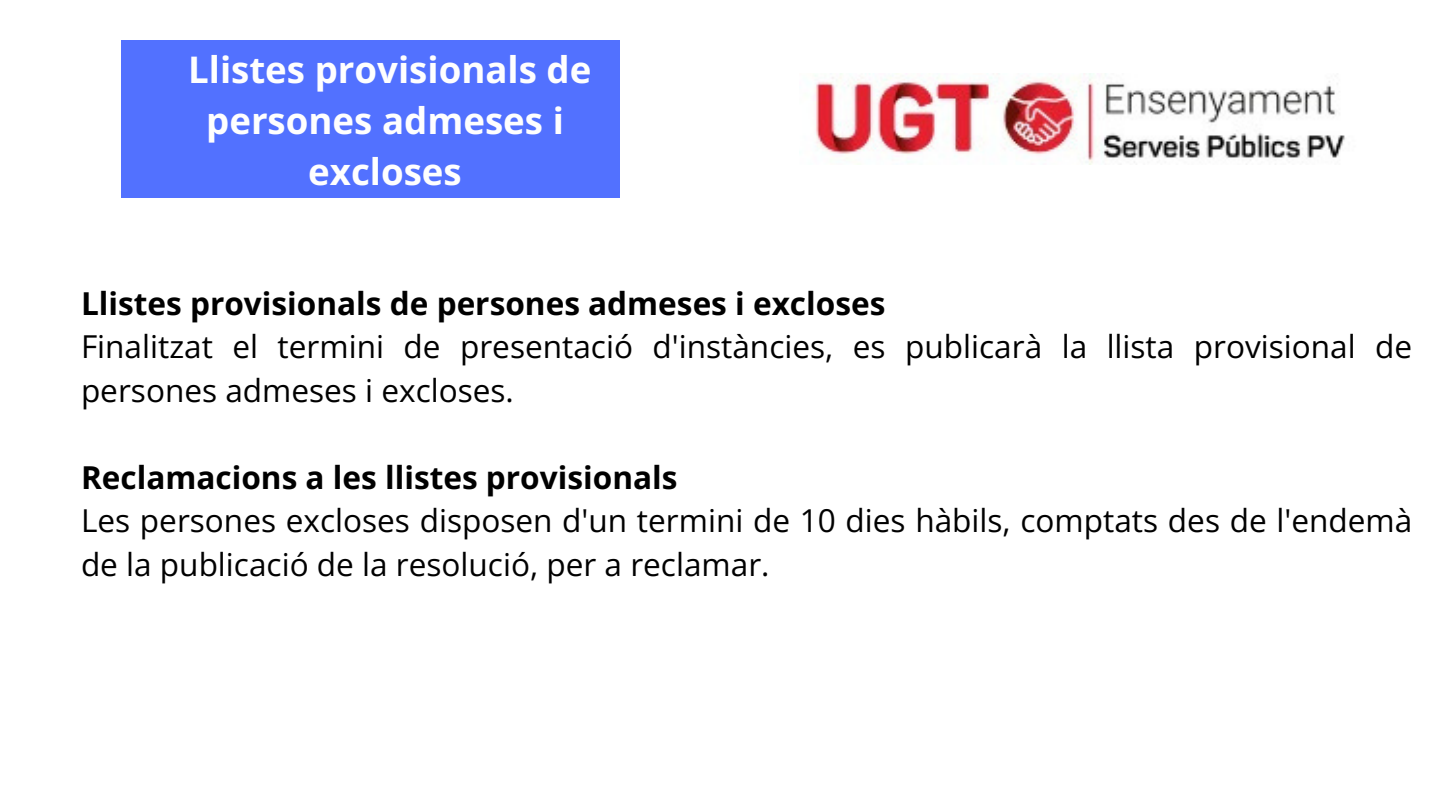
<style>
.page{position:relative;width:1440px;height:810px;background:#fff}
.page>*{position:absolute;margin:0;border:0;box-sizing:border-box;transform-origin:0 0}
.t1{font:700 36.7px/51px "Open Sans";color:#fefefe;text-align:center}
.t2{font:31.6px/43.5px "Open Sans";color:#000}
.t3{font:700 31.6px "Open Sans";color:#000}
</style>
<div class="page">
<img style="left:814px;top:74px;width:531px;height:90px">
<div style="left:122px;top:40px;width:498px;height:158px;background:#5271ff"></div>
<p class="t1" style="left:188px;top:44px;width:405px">Llistes provisionals de persones admeses i excloses</p>
<p class="t3" style="left:81px;top:281px;width:806px">Llistes provisionals de persones admeses i excloses</p>
<p class="t2" style="left:81px;top:324px;width:1333px">Finalitzat el termini de presentació d'instàncies, es publicarà la llista provisional de persones admeses i excloses.</p>
<p class="t3" style="left:81px;top:455px;width:598px">Reclamacions a les llistes provisionals</p>
<p class="t2" style="left:81px;top:498px;width:1333px">Les persones excloses disposen d'un termini de 10 dies hàbils, comptats des de l'endemà de la publicació de la resolució, per a reclamar.</p>
</div>
